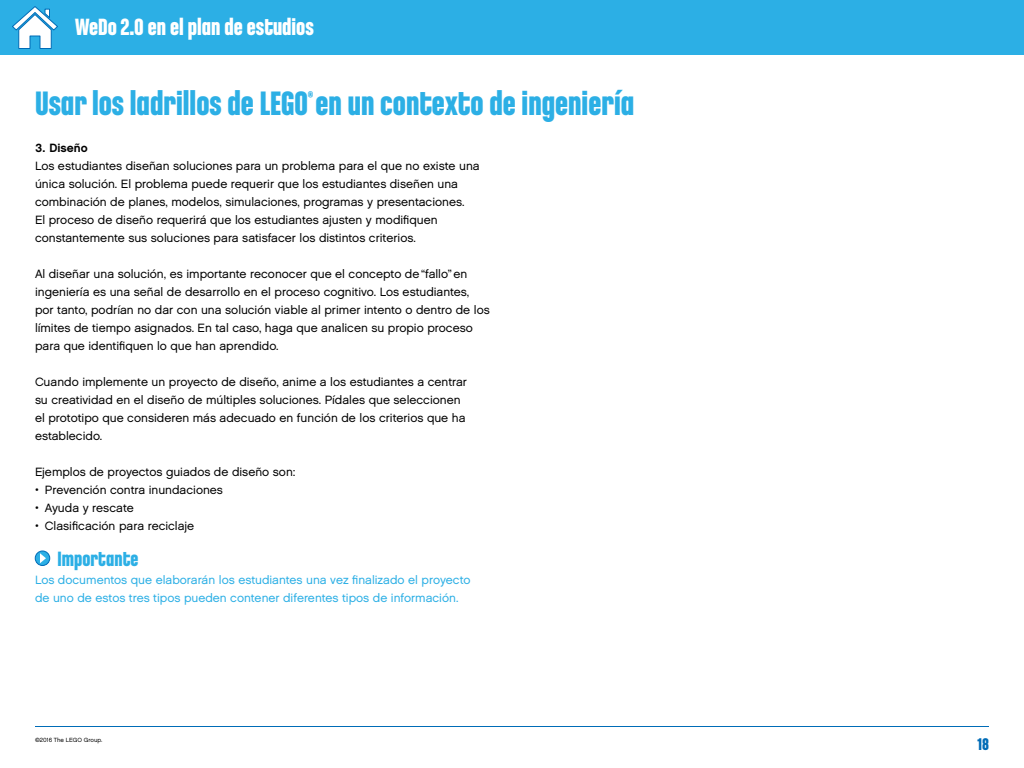
<style>
.page{position:relative;width:1024px;height:768px;background:#fff}
.page>*{position:absolute;margin:0;border:0;box-sizing:border-box;transform-origin:0 0}
.t1{font:700 36px "LEGO Chalet Comprime 80";color:#2cafe5}
.t2{font:700 25px "LEGO Chalet Comprime 80";color:#fff}
.t3{font:700 22px "LEGO Chalet Comprime 80";color:#2cafe5}
.t4{font:700 18px "LEGO Chalet Comprime 80";color:#006cb7}
.t5{font:12px/18px "LEGO Chalet 60";color:#000}
.t6{font:12px/18px "LEGO Chalet 60";color:#2cafe5}
.t7{font:700 12px "LEGO Chalet 60";color:#000}
.t8{font:6px "LEGO Chalet 60";color:#000}
</style>
<div class="page">
<div style="left:0;top:0;width:1024px;height:55px;background:#2cafe5"></div>
<hr style="left:35px;top:726px;width:954px;height:2px;background:#006cb7">
<svg style="left:12px;top:6px;width:46px;height:43px"></svg>
<div style="left:35px;top:551px;width:15px;height:15px;background:#2cafe5;border-radius:50%"></div>
<div style="left:35px;top:551px;width:15px;height:15px;border:1px solid #006cb7;border-radius:50%"></div>
<svg style="left:40px;top:553px;width:6px;height:10px"></svg>
<h2 class="t2" style="left:75px;top:12px;width:240px">WeDo 2.0 en el plan de estudios</h2>
<h1 class="t1" style="left:35px;top:82px;width:601px">Usar los ladrillos de LEGO<sup>®</sup> en un contexto de ingeniería</h1>
<p class="t7" style="left:35px;top:140px;width:54px">3. Diseño</p>
<p class="t5" style="left:35px;top:156px;width:446px">Los estudiantes diseñan soluciones para un problema para el que no existe una única solución. El problema puede requerir que los estudiantes diseñen una combinación de planes, modelos, simulaciones, programas y presentaciones.<br>El proceso de diseño requerirá que los estudiantes ajusten y modifiquen constantemente sus soluciones para satisfacer los distintos criterios.</p>
<p class="t5" style="left:35px;top:264px;width:456px">Al diseñar una solución, es importante reconocer que el concepto de “fallo” en ingeniería es una señal de desarrollo en el proceso cognitivo. Los estudiantes, por tanto, podrían no dar con una solución viable al primer intento o dentro de los límites de tiempo asignados. En tal caso, haga que analicen su propio proceso para que identifiquen lo que han aprendido.</p>
<p class="t5" style="left:35px;top:372px;width:434px">Cuando implemente un proyecto de diseño, anime a los estudiantes a centrar su creatividad en el diseño de múltiples soluciones. Pídales que seleccionen el prototipo que consideren más adecuado en función de los criterios que ha establecido.</p>
<p class="t5" style="left:35px;top:462px;width:262px">Ejemplos de proyectos guiados de diseño son:</p>
<p class="t5" style="left:35px;top:480px;width:190px">• Prevención contra inundaciones</p>
<p class="t5" style="left:35px;top:498px;width:100px">• Ayuda y rescate</p>
<p class="t5" style="left:35px;top:516px;width:161px">• Clasificación para reciclaje</p>
<h3 class="t3" style="left:58px;top:545px;width:82px">Importante</h3>
<p class="t6" style="left:35px;top:570px;width:437px">Los documentos que elaborarán los estudiantes una vez finalizado el proyecto de uno de estos tres tipos pueden contener diferentes tipos de información.</p>
<p class="t8" style="left:35px;top:736px;width:69px">©2016 The LEGO Group.</p>
<h3 class="t4" style="left:977px;top:734px;width:13px">18</h3>
</div>
